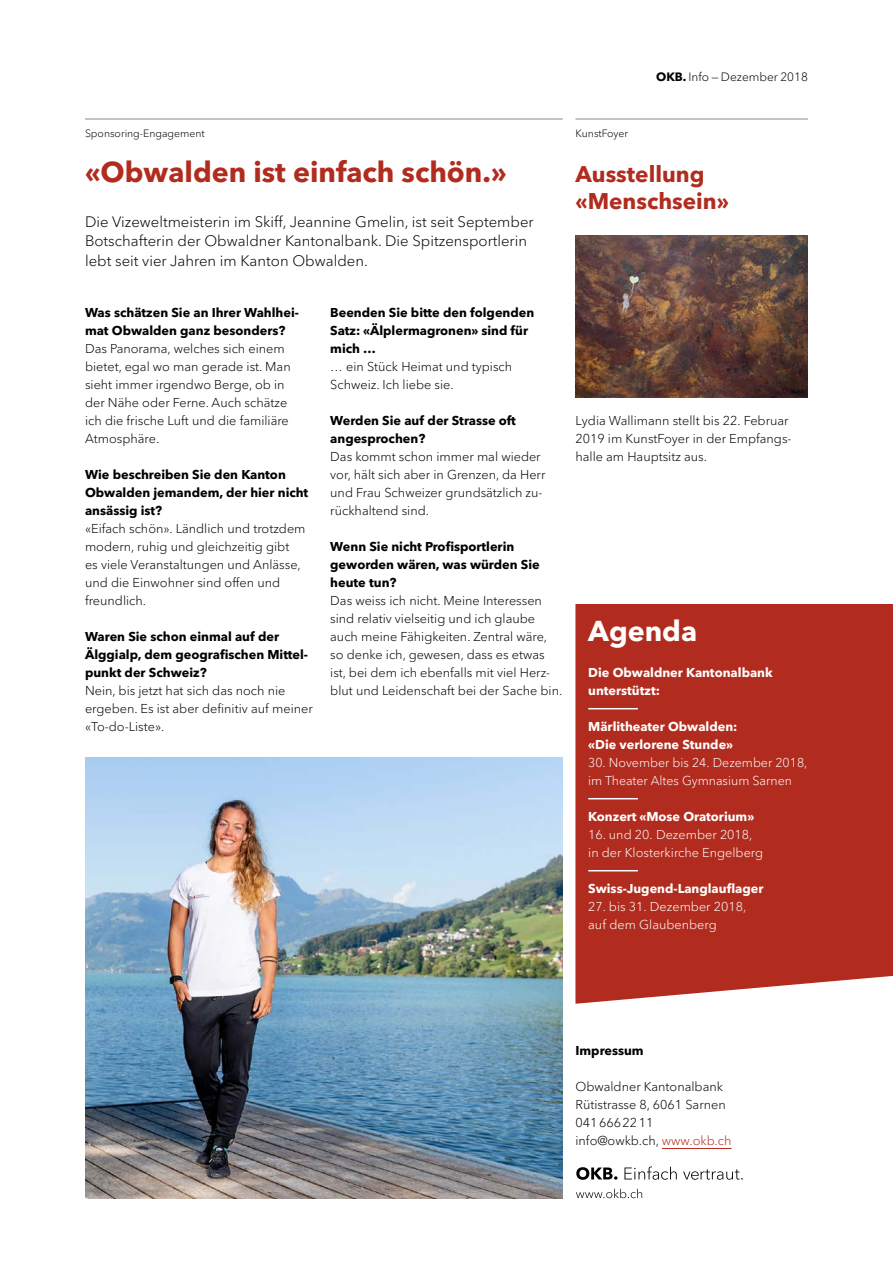
<style>
.page{position:relative;width:893px;height:1263px;background:#fff}
.page>*{position:absolute;margin:0;border:0;box-sizing:border-box;transform-origin:0 0}
.Titel_19_22{font:700 28.5px "Avenir Next LT Pro";color:#b12c1e}
.Titel_19_22-2{font:700 28.5px "Avenir Next LT Pro";color:#fff}
.Titel_15_18{font:700 22.5px/27px "Avenir Next LT Pro";color:#b12c1e}
.Lead{font:300 15px/19.5px "Avenir Next LT Pro";color:#000}
.Grundtext_8_5_12{font:300 12.75px/18px "Avenir Next LT Pro";color:#000}
.Grundtext_8_5_12-2{font:700 12.75px/18px "Avenir Next LT Pro";color:#000}
.Agendaeinträge{font:300 12.75px/18px "Avenir Next LT Pro";color:#fff}
.Agendaeinträge-2{font:700 12.75px/18px "Avenir Next LT Pro";color:#fff}
.Grundtext_8_5_12-3{font:700 12.75px/18px "Avenir Next LT Pro";color:#fff}
.t1{font:300 12px "Avenir Next LT Pro";color:#000}
.Spitzmarke{font:300 10.5px "Avenir Next LT Pro";color:#000}
.s1{font-weight:700}
.s2{color:#b12c1e}
</style>
<div class="page">
<div style="left:575px;top:604px;width:318px;height:400px;background:#b12c1e"></div>
<img style="left:575px;top:236px;width:233px;height:162px">
<hr style="left:575px;top:119px;width:233px;height:1px;background:#8f897d">
<hr style="left:588px;top:708px;width:50px;height:1px;background:#fff">
<hr style="left:588px;top:798px;width:50px;height:1px;background:#fff">
<hr style="left:588px;top:870px;width:50px;height:1px;background:#fff">
<hr style="left:85px;top:119px;width:478px;height:1px;background:#8f897d">
<img style="left:85px;top:758px;width:478px;height:441px">
<hr style="left:662px;top:1148px;width:69px;height:1px;background:#b12c1e">
<svg style="left:576px;top:1167px;width:41px;height:13px"></svg>
<svg style="left:624px;top:1166px;width:53px;height:14px"></svg>
<svg style="left:683px;top:1169px;width:60px;height:11px"></svg>
<svg style="left:576px;top:1189px;width:66px;height:9px"></svg>
<p class="t1" style="left:656px;top:69px;width:153px"><span class="s1">OKB.</span> Info — Dezember 2018</p>
<p class="Spitzmarke" style="left:85px;top:127px;width:121px">Sponsoring-Engagement</p>
<p class="Titel_19_22" style="left:85px;top:154px;width:423px">«Obwalden ist einfach schön.»</p>
<p class="Lead" style="left:85px;top:212px;width:450px">Die Vizeweltmeisterin im Skiff, Jeannine Gmelin, ist seit September<br>Botschafterin der Obwaldner Kantonalbank. Die Spitzensportlerin lebt seit vier Jahren im Kanton Obwalden.</p>
<p class="Spitzmarke" style="left:575px;top:127px;width:54px">KunstFoyer</p>
<p class="Titel_15_18" style="left:575px;top:160px;width:155px">Ausstellung «Menschsein»</p>
<p class="Grundtext_8_5_12-2" style="left:85px;top:303px;width:215px">Was schätzen Sie an Ihrer Wahlhei&shy;mat Obwalden ganz besonders?</p>
<p class="Grundtext_8_5_12" style="left:85px;top:339px;width:207px">Das Panorama, welches sich einem bietet, egal wo man gerade ist. Man sieht immer irgendwo Berge, ob in der Nähe oder Ferne. Auch schätze ich die frische Luft und die familiäre<br>Atmosphäre.</p>
<p class="Grundtext_8_5_12-2" style="left:85px;top:465px;width:225px">Wie beschreiben Sie den Kanton<br>Obwalden jemandem, der hier nicht ansässig ist?</p>
<p class="Grundtext_8_5_12" style="left:85px;top:519px;width:222px">«Eifach schön». Ländlich und trotzdem modern, ruhig und gleichzeitig gibt<br>es viele Veranstaltungen und Anlässe, und die Einwohner sind offen und freundlich.</p>
<p class="Grundtext_8_5_12-2" style="left:85px;top:627px;width:225px">Waren Sie schon einmal auf der<br>Älggialp, dem geografischen Mittel&shy;punkt der Schweiz?</p>
<p class="Grundtext_8_5_12" style="left:85px;top:681px;width:229px">Nein, bis jetzt hat sich das noch nie ergeben. Es ist aber definitiv auf meiner «To-do-Liste».</p>
<p class="Grundtext_8_5_12-2" style="left:330px;top:303px;width:206px">Beenden Sie bitte den folgenden<br>Satz: «Älplermagronen» sind für mich …</p>
<p class="Grundtext_8_5_12" style="left:330px;top:357px;width:184px">… ein Stück Heimat und typisch<br>Schweiz. Ich liebe sie.</p>
<p class="Grundtext_8_5_12-2" style="left:330px;top:411px;width:187px">Werden Sie auf der Strasse oft angesprochen?</p>
<p class="Grundtext_8_5_12" style="left:330px;top:447px;width:217px">Das kommt schon immer mal wieder vor, hält sich aber in Grenzen, da Herr und Frau Schweizer grundsätzlich zu&shy;rückhaltend sind.</p>
<p class="Grundtext_8_5_12-2" style="left:330px;top:537px;width:211px">Wenn Sie nicht Profisportlerin geworden wären, was würden Sie heute tun?</p>
<p class="Grundtext_8_5_12" style="left:330px;top:591px;width:234px">Das weiss ich nicht. Meine Interessen sind relativ vielseitig und ich glaube auch meine Fähigkeiten. Zentral wäre, so denke ich, gewesen, dass es etwas ist, bei dem ich ebenfalls mit viel Herz&shy;blut und Leidenschaft bei der Sache bin.</p>
<p class="Grundtext_8_5_12" style="left:575px;top:411px;width:218px">Lydia Wallimann stellt bis 22. Februar<br>2019 im KunstFoyer in der Empfangs&shy;halle am Hauptsitz aus.</p>
<p class="Titel_19_22-2" style="left:588px;top:613px;width:110px">Agenda</p>
<p class="Grundtext_8_5_12-3" style="left:588px;top:663px;width:186px">Die Obwaldner Kantonalbank unterstützt:</p>
<p class="Agendaeinträge-2" style="left:588px;top:717px;width:151px">Märlitheater Obwalden: «Die verlorene Stunde»</p>
<p class="Agendaeinträge" style="left:588px;top:753px;width:221px">30. November bis 24. Dezember 2018, im Theater Altes Gymnasium Sarnen</p>
<p class="Agendaeinträge-2" style="left:588px;top:807px;width:168px">Konzert «Mose Oratorium»</p>
<p class="Agendaeinträge" style="left:588px;top:825px;width:176px">16. und 20. Dezember 2018, in der Klosterkirche Engelberg</p>
<p class="Agendaeinträge-2" style="left:588px;top:879px;width:177px">Swiss-Jugend-Langlauflager</p>
<p class="Agendaeinträge" style="left:588px;top:897px;width:160px">27. bis 31. Dezember 2018, auf dem Glaubenberg</p>
<p class="Grundtext_8_5_12-2" style="left:575px;top:1041px;width:70px">Impressum</p>
<p class="Grundtext_8_5_12" style="left:575px;top:1077px;width:152px">Obwaldner Kantonalbank<br>Rütistrasse 8, 6061 Sarnen</p>
<p class="Grundtext_8_5_12" style="left:575px;top:1113px;width:158px">0416662211 info@owkb.ch, <span class="s2">www.okb.ch</span></p>
</div>
